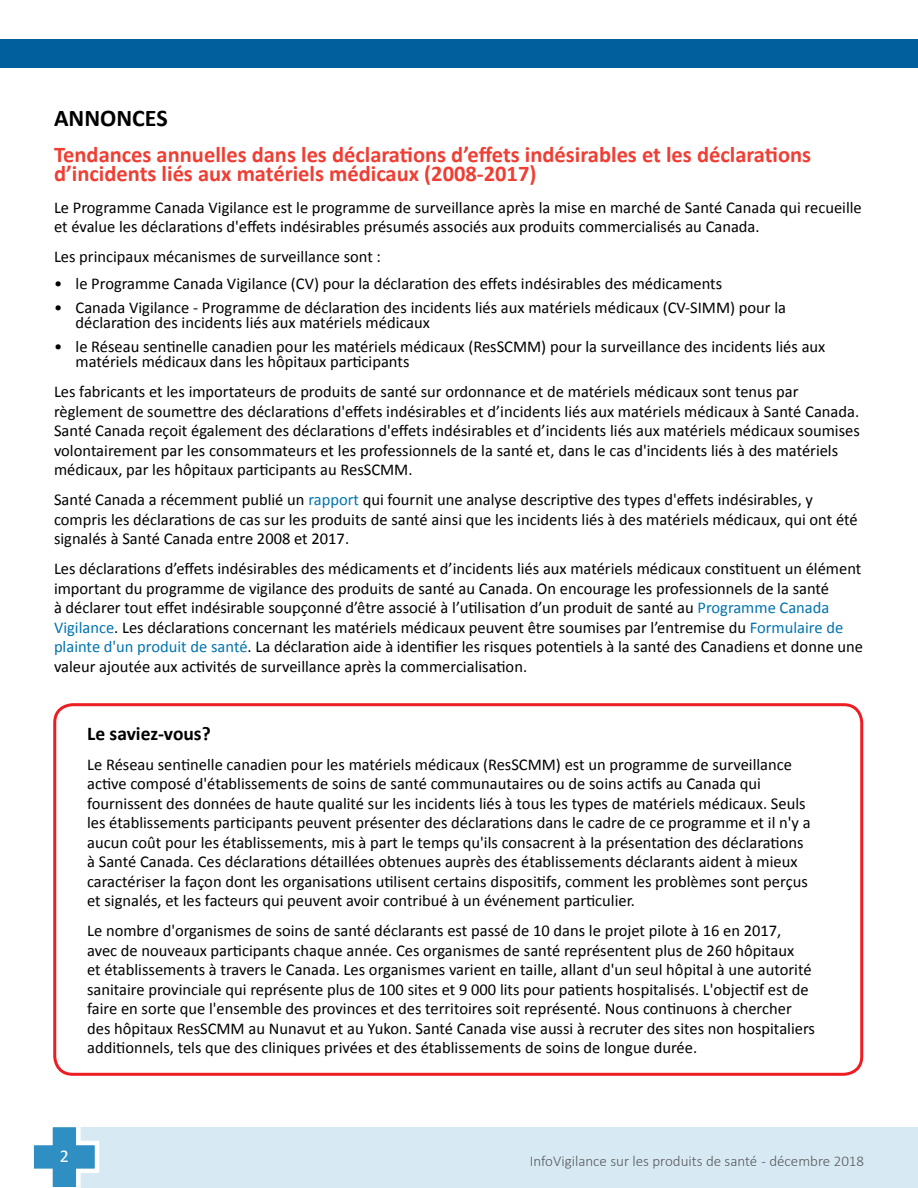
<style>
.page{position:relative;width:918px;height:1188px;background:#fff}
.page>*{position:absolute;margin:0;border:0;box-sizing:border-box;transform-origin:0 0}
.t1{font:700 24px "Calibri";color:#000}
.t2{font:700 22.5px/19.5px "Calibri";color:#ef3e33}
.t3{font:700 19.5px "Calibri";color:#000}
.t4{font:18px "Calibri";color:#fff}
.t5{font:16.5px/19.5px "Calibri";color:#000}
.t6{font:300 15px "Calibri";color:#58595b}
.s1{color:#0073ae}
</style>
<div class="page">
<div style="left:64px;top:1127px;width:854px;height:61px;background:#d7eaf3"></div>
<svg style="left:33px;top:1127px;width:67px;height:61px"></svg>
<div style="left:0;top:39px;width:918px;height:29px;background:#005f9c"></div>
<div style="left:53px;top:703px;width:810px;height:373px;border:3px solid #ed1d24;border-radius:18px"></div>
<h1 class="t1" style="left:54px;top:103px;width:115px">ANNONCES</h1>
<h2 class="t2" style="left:54px;top:144px;width:759px">Tendances annuelles dans les déclarations d’effets indésirables et les déclarations d’incidents liés aux matériels médicaux (2008-2017)</h2>
<p class="t5" style="left:54px;top:197px;width:809px">Le Programme Canada Vigilance est le programme de surveillance après la mise en marché de Santé Canada qui recueille et évalue les déclarations d'effets indésirables présumés associés aux produits commercialisés au Canada.</p>
<p class="t5" style="left:54px;top:247px;width:329px">Les principaux mécanismes de surveillance sont :</p>
<p class="t5" style="left:54px;top:274px;width:670px">• le Programme Canada Vigilance (CV) pour la déclaration des effets indésirables des médicaments</p>
<p class="t5" style="left:76px;top:300px;width:712px;line-height:15px;text-indent:-22px">• Canada Vigilance - Programme de déclaration des incidents liés aux matériels médicaux (CV-SIMM) pour la déclaration des incidents liés aux matériels médicaux</p>
<p class="t5" style="left:76px;top:339px;width:751px;line-height:15px;text-indent:-22px">• le Réseau sentinelle canadien pour les matériels médicaux (ResSCMM) pour la surveillance des incidents liés aux matériels médicaux dans les hôpitaux participants</p>
<p class="t5" style="left:54px;top:382px;width:807px">Les fabricants et les importateurs de produits de santé sur ordonnance et de matériels médicaux sont tenus par règlement de soumettre des déclarations d'effets indésirables et d’incidents liés aux matériels médicaux à Santé Canada.<br>Santé Canada reçoit également des déclarations d'effets indésirables et d’incidents liés aux matériels médicaux soumises volontairement par les consommateurs et les professionnels de la santé et, dans le cas d'incidents liés à des matériels médicaux, par les hôpitaux participants au ResSCMM.</p>
<p class="t5" style="left:54px;top:490px;width:805px">Santé Canada a récemment publié un <span class="s1">rapport</span> qui fournit une analyse descriptive des types d'effets indésirables, y compris les déclarations de cas sur les produits de santé ainsi que les incidents liés à des matériels médicaux, qui ont été signalés à Santé Canada entre 2008 et 2017.</p>
<p class="t5" style="left:54px;top:559px;width:811px">Les déclarations d’effets indésirables des médicaments et d’incidents liés aux matériels médicaux constituent un élément important du programme de vigilance des produits de santé au Canada. On encourage les professionnels de la santé<br>à déclarer tout effet indésirable soupçonné d’être associé à l’utilisation d’un produit de santé au <span class="s1">Programme Canada Vigilance</span>. Les déclarations concernant les matériels médicaux peuvent être soumises par l’entremise du <span class="s1">Formulaire de plainte d'un produit de santé</span>. La déclaration aide à identifier les risques potentiels à la santé des Canadiens et donne une valeur ajoutée aux activités de surveillance après la commercialisation.</p>
<p class="t3" style="left:87px;top:721px;width:125px">Le saviez-vous?</p>
<p class="t5" style="left:87px;top:755px;width:725px">Le Réseau sentinelle canadien pour les matériels médicaux (ResSCMM) est un programme de surveillance active composé d'établissements de soins de santé communautaires ou de soins actifs au Canada qui fournissent des données de haute qualité sur les incidents liés à tous les types de matériels médicaux. Seuls les établissements participants peuvent présenter des déclarations dans le cadre de ce programme et il n'y a aucun coût pour les établissements, mis à part le temps qu'ils consacrent à la présentation des déclarations à Santé Canada. Ces déclarations détaillées obtenues auprès des établissements déclarants aident à mieux caractériser la façon dont les organisations utilisent certains dispositifs, comment les problèmes sont perçus et signalés, et les facteurs qui peuvent avoir contribué à un événement particulier.</p>
<p class="t5" style="left:87px;top:921px;width:729px">Le nombre d'organismes de soins de santé déclarants est passé de 10 dans le projet pilote à 16 en 2017, avec de nouveaux participants chaque année. Ces organismes de santé représentent plus de 260 hôpitaux<br>et établissements à travers le Canada. Les organismes varient en taille, allant d'un seul hôpital à une autorité sanitaire provinciale qui représente plus de 100 sites et 9 000 lits pour patients hospitalisés. L'objectif est de faire en sorte que l'ensemble des provinces et des territoires soit représenté. Nous continuons à chercher des hôpitaux ResSCMM au Nunavut et au Yukon. Santé Canada vise aussi à recruter des sites non hospitaliers additionnels, tels que des cliniques privées et des établissements de soins de longue durée.</p>
<p class="t4" style="left:60px;top:1144px;width:11px">2</p>
<p class="t6" style="left:530px;top:1152px;width:336px">InfoVigilance sur les produits de santé - décembre 2018</p>
</div>
